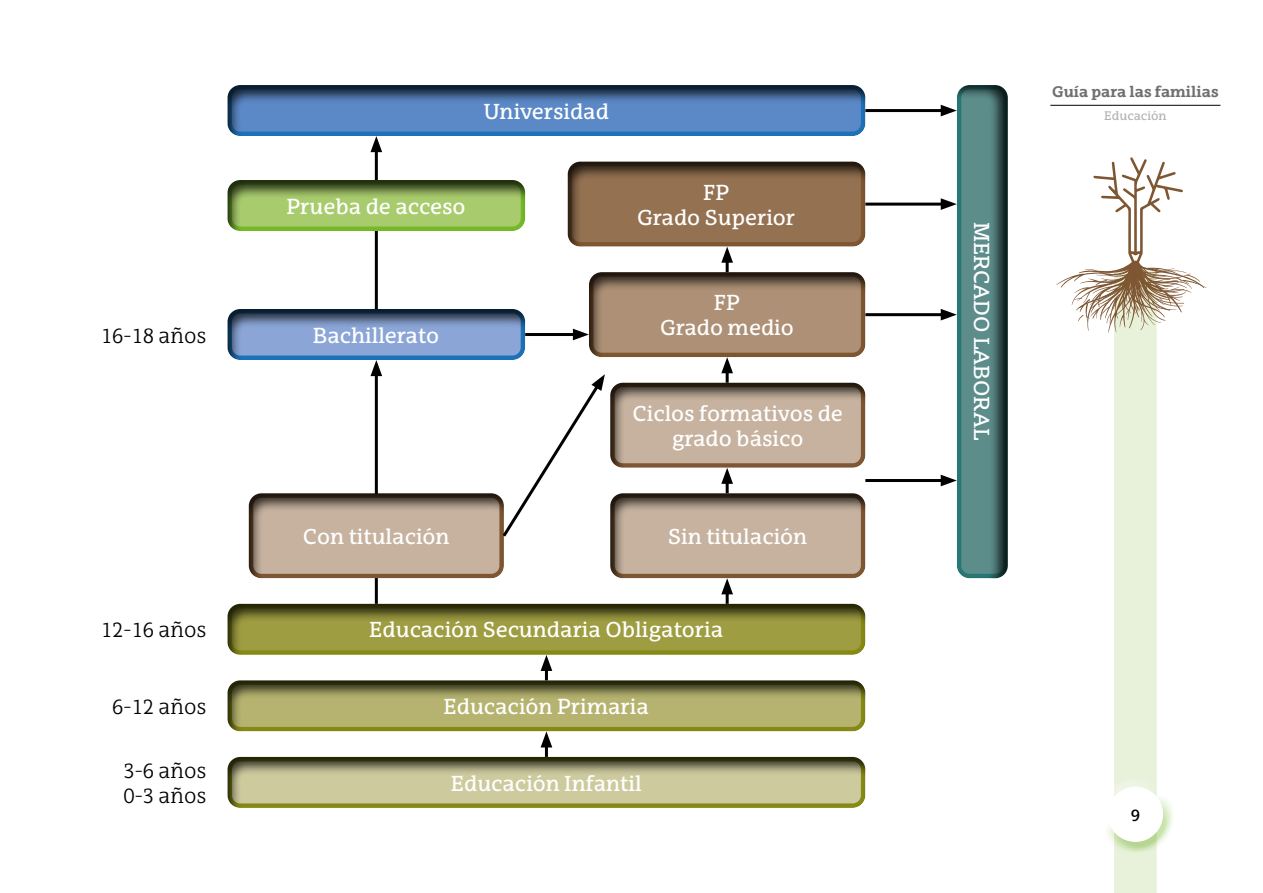
<style>
.page{position:relative;width:1263px;height:893px;background:#fff}
.page>*{position:absolute;margin:0;border:0;box-sizing:border-box;transform-origin:0 0}
.t1{font:21px/25.2px "EHU Serif";color:#fff;text-align:center}
.Texto_general{font:300 21px "EHU Serif";color:#000}
.t2{font:16.5px "EHU Serif";color:#000}
.t3{font:700 15px "EHU Serif";color:#706f6f}
.t4{font:12px "EHU Serif";color:#b3b2b2}
</style>
<div class="page">
<hr style="left:1050px;top:105px;width:170px;height:1px;background:#000">
<svg style="left:1056px;top:157px;width:151px;height:736px"></svg>
<div style="left:1097px;top:776px;width:70px;height:58px;background:#fff;opacity:.4"></div>
<div style="left:1103px;top:794px;width:71px;height:59px;background:#76b82a;opacity:.4"></div>
<div style="left:1108px;top:787px;width:55px;height:55px;background:#fff;border-radius:50%"></div>
<div style="left:215px;top:75px;width:662px;height:63px;background:#000;opacity:.75"></div>
<div style="left:555px;top:152px;width:325px;height:96px;background:#000;opacity:.75"></div>
<div style="left:955px;top:72px;width:63px;height:520px;background:#000;opacity:.75"></div>
<hr style="left:375px;top:146px;width:3px;height:163px;background:#000">
<svg style="left:370px;top:136px;width:12px;height:16px"></svg>
<div style="left:215px;top:170px;width:324px;height:63px;background:#000;opacity:.75"></div>
<div style="left:215px;top:299px;width:324px;height:63px;background:#000;opacity:.75"></div>
<hr style="left:865px;top:109px;width:81px;height:3px;background:#000">
<svg style="left:941px;top:105px;width:16px;height:11px"></svg>
<hr style="left:865px;top:203px;width:81px;height:3px;background:#000">
<svg style="left:941px;top:198px;width:16px;height:12px"></svg>
<hr style="left:865px;top:313px;width:81px;height:3px;background:#000">
<svg style="left:941px;top:309px;width:16px;height:11px"></svg>
<hr style="left:865px;top:479px;width:81px;height:3px;background:#000">
<svg style="left:941px;top:475px;width:16px;height:11px"></svg>
<svg style="left:721px;top:579px;width:12px;height:15px"></svg>
<div style="left:576px;top:262px;width:304px;height:96px;background:#000;opacity:.75"></div>
<div style="left:598px;top:373px;width:282px;height:96px;background:#000;opacity:.75"></div>
<div style="left:598px;top:483px;width:282px;height:96px;background:#000;opacity:.75"></div>
<hr style="left:375px;top:370px;width:3px;height:234px;background:#000">
<svg style="left:370px;top:360px;width:12px;height:16px"></svg>
<div style="left:237px;top:483px;width:281px;height:96px;background:#000;opacity:.75"></div>
<svg style="left:500px;top:374px;width:105px;height:166px"></svg>
<svg style="left:541px;top:733px;width:11px;height:14px"></svg>
<div style="left:215px;top:594px;width:662px;height:63px;background:#000;opacity:.75"></div>
<div style="left:215px;top:670px;width:662px;height:63px;background:#000;opacity:.75"></div>
<div style="left:215px;top:747px;width:662px;height:63px;background:#000;opacity:.75"></div>
<hr style="left:545px;top:665px;width:3px;height:15px;background:#000">
<svg style="left:541px;top:655px;width:11px;height:16px"></svg>
<hr style="left:525px;top:333px;width:54px;height:3px;background:#000">
<svg style="left:573px;top:329px;width:16px;height:11px"></svg>
<hr style="left:726px;top:478px;width:3px;height:15px;background:#000">
<svg style="left:721px;top:468px;width:12px;height:16px"></svg>
<hr style="left:726px;top:368px;width:3px;height:15px;background:#000">
<svg style="left:721px;top:357px;width:12px;height:16px"></svg>
<hr style="left:726px;top:257px;width:3px;height:15px;background:#000">
<svg style="left:721px;top:247px;width:12px;height:16px"></svg>
<p class="t1" style="left:484px;top:98px;width:127px">Universidad</p>
<p class="t3" style="left:1052px;top:82px;width:168px">Guía para las familias</p>
<p class="t4" style="left:1104px;top:108px;width:64px">Educación</p>
<p class="Texto_general" style="left:101px;top:322px;width:107px">16-18 años</p>
<p class="t1" style="left:286px;top:193px;width:181px">Prueba de acceso</p>
<p class="t1" style="left:313px;top:322px;width:128px">Bachillerato</p>
<p class="t1" style="left:637px;top:179px;width:159px">FP<br>Grado Superior</p>
<p class="t1" style="left:660px;top:290px;width:135px">FP<br>Grado medio</p>
<p class="t1" style="left:632px;top:400px;width:212px">Ciclos formativos de grado básico</p>
<p class="t1" style="left:994px;top:222px;width:220px;rotate:90deg">MERCADO LABORAL</p>
<p class="t1" style="left:303px;top:524px;width:148px">Con titulación</p>
<p class="t1" style="left:668px;top:524px;width:141px">Sin titulación</p>
<p class="Texto_general" style="left:101px;top:617px;width:107px">12-16 años</p>
<p class="t1" style="left:369px;top:617px;width:355px">Educación Secundaria Obligatoria</p>
<p class="Texto_general" style="left:112px;top:694px;width:96px">6-12 años</p>
<p class="t1" style="left:444px;top:694px;width:207px">Educación Primaria</p>
<p class="Texto_general" style="left:123px;top:758px;width:84px">3-6 años</p>
<p class="Texto_general" style="left:123px;top:783px;width:84px">0-3 años</p>
<p class="t1" style="left:451px;top:770px;width:192px">Educación Infantil</p>
<p class="t2" style="left:1131px;top:805px;width:11px">9</p>
</div>
